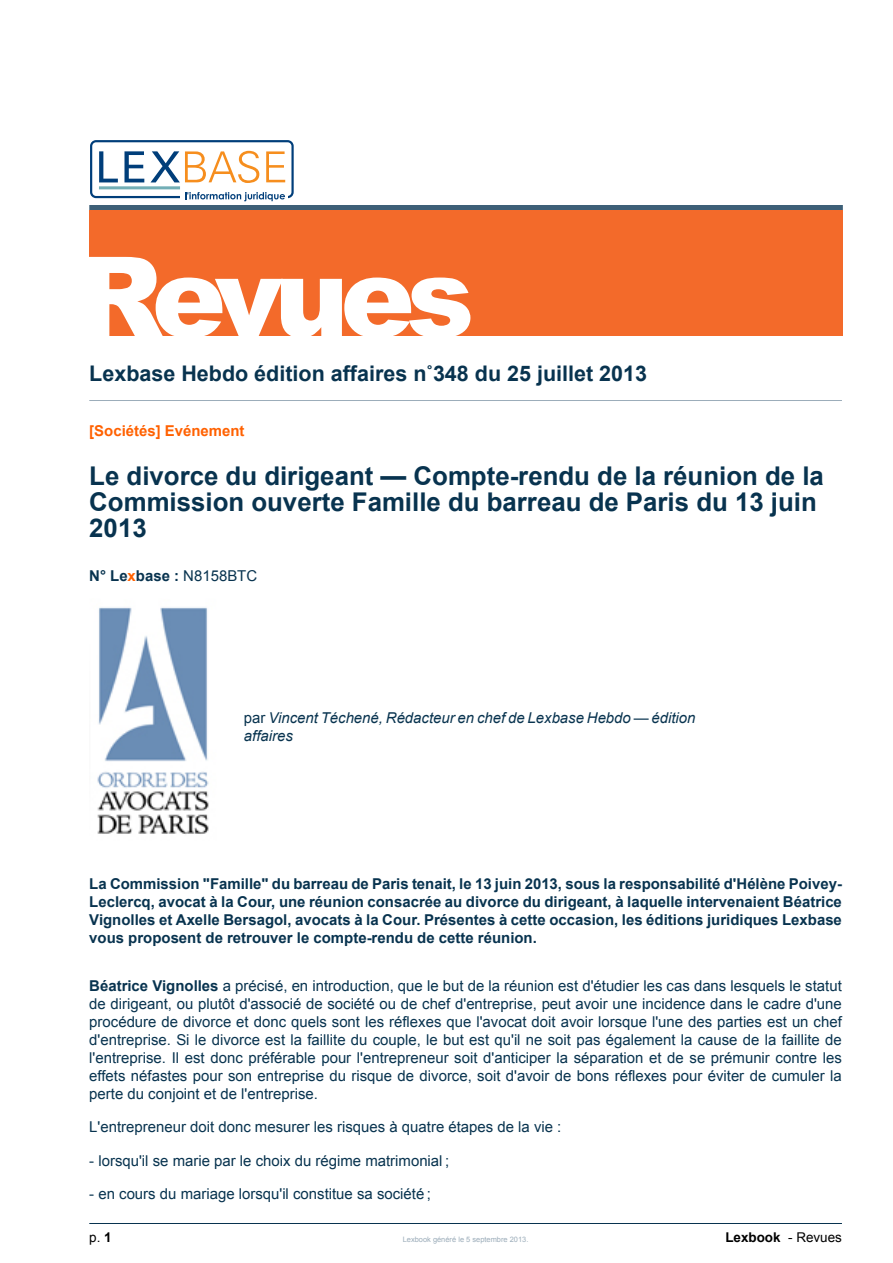
<style>
.page{position:relative;width:893px;height:1263px;background:#fff}
.page>*{position:absolute;margin:0;border:0;box-sizing:border-box;transform-origin:0 0}
.t1{font:900 111.15px "Arial";letter-spacing:-.075em;color:#fff}
.t2{font:700 25.8px/25.7px "Arial";color:#08334f}
.t3{font:700 21.45px "Arial";color:#08334f}
.t4{font:15px/18px "Arial";color:#08334f;text-align:justify}
.t5{font:700 15px/18px "Arial";color:#08334f;text-align:justify}
.t6{font:italic 15px/18px "Arial";color:#08334f}
.t7{font:700 15px "Arial";color:#ff6100}
.t8{font:700 13.5px "Arial";color:#000}
.t9{font:13.5px "Arial";color:#000}
.t10{font:7.5px "Arial";color:#9cadba}
.s1{color:#ff6100}
.s2{font-weight:400}
.s3{font-style:normal}
.s4{font-weight:700}
</style>
<div class="page">
<svg style="left:99px;top:151px;width:19px;height:31px"></svg>
<svg style="left:124px;top:151px;width:20px;height:31px"></svg>
<hr style="left:99px;top:186px;width:81px;height:3px;background:#72aeb6">
<svg style="left:150px;top:151px;width:109px;height:32px"></svg>
<svg style="left:266px;top:151px;width:19px;height:31px"></svg>
<div style="left:90px;top:140px;width:204px;height:58px;border:2px solid #003e7a;border-radius:5px"></div>
<div style="left:180px;top:194px;width:108px;height:5px;background:#fff"></div>
<svg style="left:185px;top:192px;width:100px;height:9px"></svg>
<div style="left:89px;top:205px;width:753px;height:6px;background:#3d5f77"></div>
<div style="left:89px;top:211px;width:753px;height:125px;background:#f36a2a"></div>
<hr style="left:89px;top:400px;width:753px;height:1px;background:#9cadba">
<img style="left:97px;top:607px;width:112px;height:227px">
<hr style="left:89px;top:1223px;width:753px;height:1px;background:#08334f">
<h1 class="t1" style="left:76px;top:216px;width:400px">Revues</h1>
<h3 class="t3" style="left:89px;top:365px;width:559px">Lexbase Hebdo édition affaires n˚348 du 25 juillet 2013</h3>
<p class="t7" style="left:89px;top:425px;width:157px">[Sociétés] Evénement</p>
<h2 class="t2" style="left:89px;top:466px;width:736px">Le divorce du dirigeant — Compte-rendu de la réunion de la<br>Commission ouverte Famille du barreau de Paris du 13 juin<br>2013</h2>
<p class="t5" style="left:89px;top:568px;width:169px">N° Le<span class="s1">x</span>base : <span class="s2">N8158BTC</span></p>
<p class="t6" style="left:244px;top:710px;width:453px"><span class="s3">par</span> Vincent Téchené, Rédacteur en chef de Lexbase Hebdo — édition affaires</p>
<p class="t5" style="left:89px;top:876px;width:754px">La Commission "Famille" du barreau de Paris tenait, le 13 juin 2013, sous la responsabilité d'Hélène Poivey-Leclercq, avocat à la Cour, une réunion consacrée au divorce du dirigeant, à laquelle intervenaient Béatrice Vignolles et Axelle Bersagol, avocats à la Cour. Présentes à cette occasion, les éditions juridiques Lexbase vous proposent de retrouver le compte-rendu de cette réunion.</p>
<p class="t4" style="left:89px;top:978px;width:754px"><span class="s4">Béatrice Vignolles</span> a précisé, en introduction, que le but de la réunion est d'étudier les cas dans lesquels le statut de dirigeant, ou plutôt d'associé de société ou de chef d'entreprise, peut avoir une incidence dans le cadre d'une procédure de divorce et donc quels sont les réflexes que l'avocat doit avoir lorsque l'une des parties est un chef d'entreprise. Si le divorce est la faillite du couple, le but est qu'il ne soit pas également la cause de la faillite de l'entreprise. Il est donc préférable pour l'entrepreneur soit d'anticiper la séparation et de se prémunir contre les effets néfastes pour son entreprise du risque de divorce, soit d'avoir de bons réflexes pour éviter de cumuler la perte du conjoint et de l'entreprise.</p>
<p class="t4" style="left:89px;top:1119px;width:474px">L'entrepreneur doit donc mesurer les risques à quatre étapes de la vie :</p>
<p class="t4" style="left:89px;top:1153px;width:361px">- lorsqu'il se marie par le choix du régime matrimonial ;</p>
<p class="t4" style="left:89px;top:1186px;width:343px">- en cours du mariage lorsqu'il constitue sa société ;</p>
<p class="t9" style="left:89px;top:1232px;width:24px">p. <span class="s4">1</span></p>
<p class="t10" style="left:403px;top:1236px;width:127px">Lexbook généré le 5 septembre 2013.</p>
<p class="t8" style="left:725px;top:1232px;width:118px">Lexbook <span class="s2">- Revues</span></p>
</div>
